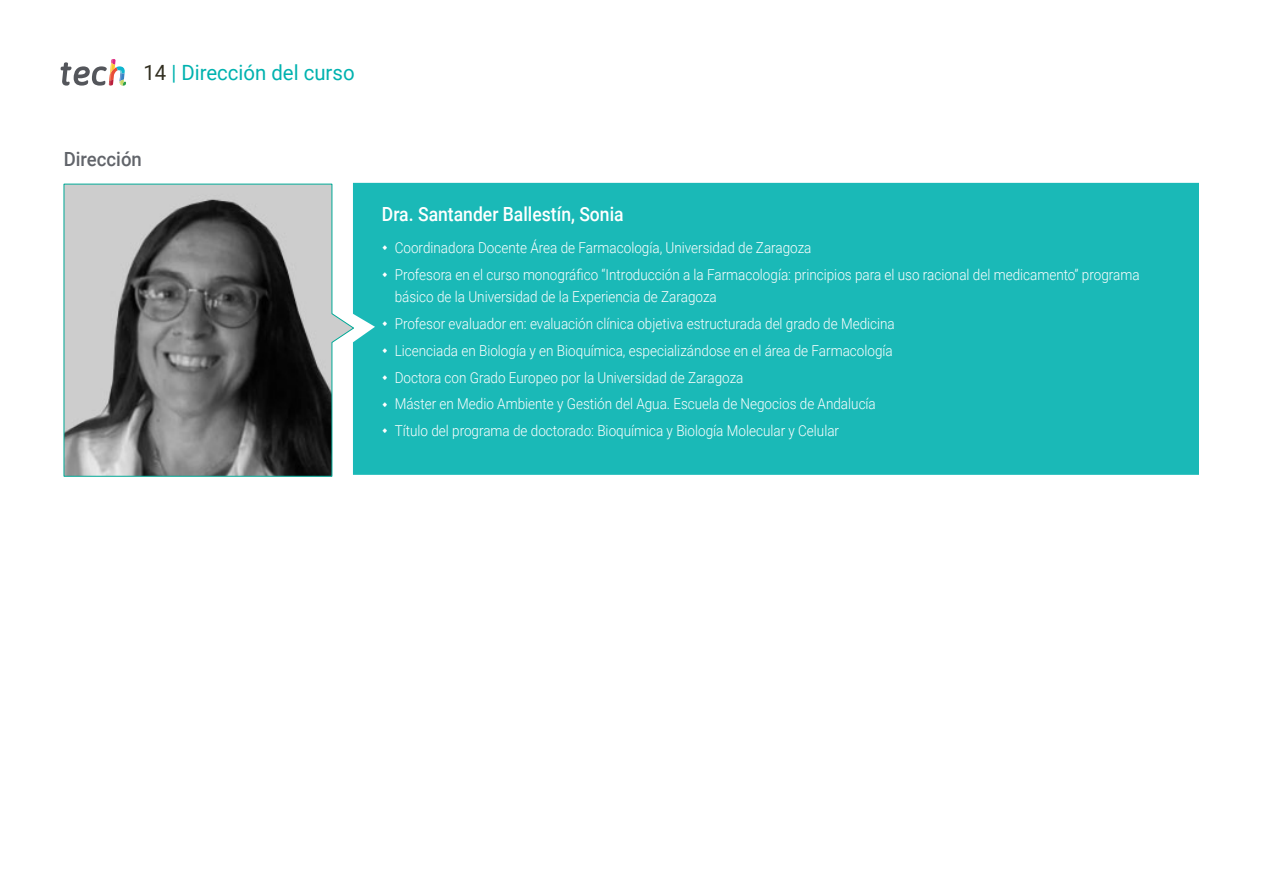
<style>
.page{position:relative;width:1263px;height:893px;background:#fff}
.page>*{position:absolute;margin:0;border:0;box-sizing:border-box;transform-origin:0 0}
.t1{font:21px "Roboto";color:#00b2af}
.t2{font:500 19.5px "Roboto";color:#fff;scale:.9 1}
.t3{font:500 19.5px "Roboto";color:#61646a;scale:.95 1}
.t4{font:300 15px/26.7px "Roboto";color:#fff;scale:.9 1}
.s1{color:#312e20}
</style>
<div class="page">
<svg style="left:61px;top:59px;width:65px;height:27px"></svg>
<div style="left:353px;top:183px;width:846px;height:292px;background:#1ab9b7"></div>
<svg style="left:64px;top:184px;width:290px;height:293px;background:#828584"></svg>
<svg style="left:383px;top:245px;width:4px;height:5px"></svg>
<svg style="left:383px;top:272px;width:4px;height:5px"></svg>
<svg style="left:383px;top:321px;width:4px;height:5px"></svg>
<svg style="left:383px;top:348px;width:4px;height:5px"></svg>
<svg style="left:383px;top:375px;width:4px;height:5px"></svg>
<svg style="left:383px;top:402px;width:4px;height:5px"></svg>
<svg style="left:383px;top:428px;width:4px;height:5px"></svg>
<h1 class="t1" style="left:144px;top:57px;width:213px"><span class="s1">14</span> | Dirección del curso</h1>
<h2 class="t3" style="left:64px;top:145px;width:84px">Dirección</h2>
<h2 class="t2" style="left:382px;top:201px;width:270px">Dra. Santander Ballestín, Sonia</h2>
<p class="t4" style="left:395px;top:234px;width:829px">Coordinadora Docente Área de Farmacología, Universidad de Zaragoza<br>Profesora en el curso monográfico “Introducción a la Farmacología: principios para el uso racional del medicamento” programa</p>
<p class="t4" style="left:395px;top:283px;width:557px">básico de la Universidad de la Experiencia de Zaragoza<br>Profesor evaluador en: evaluación clínica objetiva estructurada del grado de Medicina Licenciada en Biología y en Bioquímica, especializándose en el área de Farmacología Doctora con Grado Europeo por la Universidad de Zaragoza<br>Máster en Medio Ambiente y Gestión del Agua. Escuela de Negocios de Andalucía Título del programa de doctorado: Bioquímica y Biología Molecular y Celular</p>
</div>
